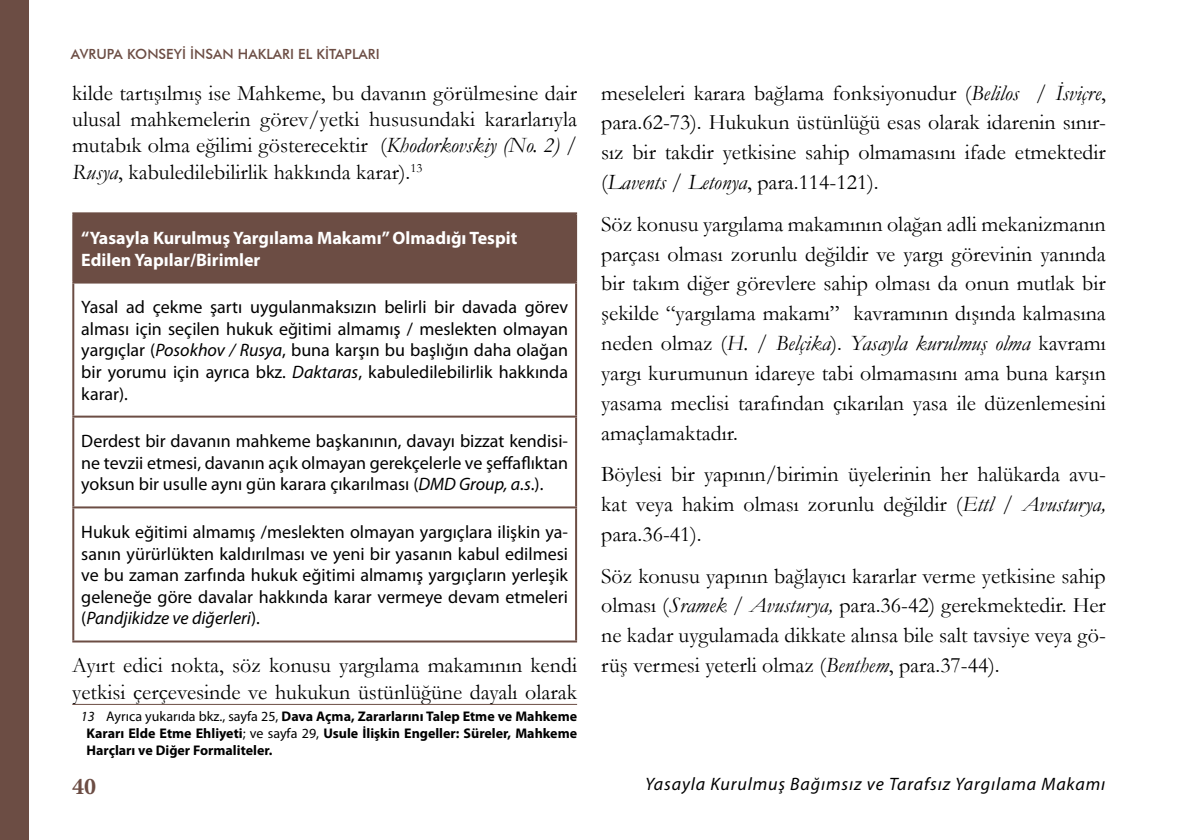
<style>
.page{position:relative;width:1191px;height:840px;background:#fff}
.page>*{position:absolute;margin:0;border:0;box-sizing:border-box;transform-origin:0 0}
.t1{font:700 24px "Minion Pro";color:#6c4d44}
.t2{font:22px/29.8px "Garamond";color:#000;text-align:justify}
.t3{font:18px/21.6px "Myriad Pro";color:#000;text-align:justify}
.t4{font:700 18px/21.6px "Myriad Pro";color:#fff}
.t5{font:italic 18px "Myriad Pro";letter-spacing:.05em;color:#000}
.t6{font:700 14px/16.8px "Myriad Pro";color:#000;text-align:justify}
.t7{font:500 14px "Futura BT";color:#6c4d44}
.s1{font-style:italic}
.s2{font-weight:400;font-style:italic}
.s3{font-weight:400}
</style>
<div class="page">
<div style="left:0;top:0;width:28px;height:839px;background:#6c4d44"></div>
<div style="left:73px;top:213px;width:503px;height:69px;background:#6c4d44"></div>
<hr style="left:72px;top:212px;width:505px;height:2px;background:#6c4d44">
<hr style="left:72px;top:214px;width:2px;height:67px;background:#6c4d44">
<hr style="left:575px;top:214px;width:2px;height:67px;background:#6c4d44">
<hr style="left:72px;top:281px;width:505px;height:2px;background:#6c4d44">
<hr style="left:72px;top:283px;width:2px;height:132px;background:#6c4d44">
<hr style="left:575px;top:283px;width:2px;height:132px;background:#6c4d44">
<hr style="left:72px;top:415px;width:505px;height:2px;background:#6c4d44">
<hr style="left:72px;top:417px;width:2px;height:89px;background:#6c4d44">
<hr style="left:575px;top:417px;width:2px;height:89px;background:#6c4d44">
<hr style="left:72px;top:506px;width:505px;height:2px;background:#6c4d44">
<hr style="left:72px;top:508px;width:2px;height:132px;background:#6c4d44">
<hr style="left:575px;top:508px;width:2px;height:132px;background:#6c4d44">
<hr style="left:72px;top:640px;width:505px;height:2px;background:#6c4d44">
<hr style="left:72px;top:703px;width:505px;height:1px;background:#6c4d44">
<p class="t7" style="left:71px;top:46px;width:310px">AVRUPA KONSEYİ İNSAN HAKLARI EL KİTAPLARI</p>
<p class="t2" style="left:72px;top:79px;width:506px;line-height:26.4px">kilde tartışılmış ise Mahkeme, bu davanın görülmesine dair ulusal mahkemelerin görev/yetki hususundaki kararlarıyla mutabık olma eğilimi gösterecektir (<span class="s1">Khodorkovskiy (No. 2) / Rusya</span>, kabuledilebilirlik hakkında karar).<sup>13</sup></p>
<p class="t4" style="left:81px;top:226px;width:437px">“Yasayla Kurulmuş Yargılama Makamı” Olmadığı Tespit<br>Edilen Yapılar/Birimler</p>
<p class="t3" style="left:81px;top:296px;width:488px">Yasal ad çekme şartı uygulanmaksızın belirli bir davada görev alması için seçilen hukuk eğitimi almamış / meslekten olmayan yargıçlar (<span class="s1">Posokhov / Rusya</span>, buna karşın bu başlığın daha olağan bir yorumu için ayrıca bkz. <span class="s1">Daktaras</span>, kabuledilebilirlik hakkında karar).</p>
<p class="t3" style="left:81px;top:430px;width:488px">Derdest bir davanın mahkeme başkanının, davayı bizzat kendisi&shy;ne tevzii etmesi, davanın açık olmayan gerekçelerle ve şeffaflıktan yoksun bir usulle aynı gün karara çıkarılması (<span class="s1">DMD Group, a.s</span>.).</p>
<p class="t3" style="left:81px;top:520px;width:488px">Hukuk eğitimi almamış /meslekten olmayan yargıçlara ilişkin ya&shy;sanın yürürlükten kaldırılması ve yeni bir yasanın kabul edilmesi ve bu zaman zarfında hukuk eğitimi almamış yargıçların yerleşik geleneğe göre davalar hakkında karar vermeye devam etmeleri (<span class="s1">Pandjikidze ve diğerleri</span>).</p>
<p class="t2" style="left:72px;top:651px;width:506px;line-height:26.4px">Ayırt edici nokta, söz konusu yargılama makamının kendi yetkisi çerçevesinde ve hukukun üstünlüğüne dayalı olarak</p>
<p class="t6" style="left:86px;top:707px;width:492px;text-indent:-6px"><span class="s2">13</span> <span class="s3">Ayrıca yukarıda bkz., sayfa 25,</span> Dava Açma, Zararlarını Talep Etme ve Mahkeme Kararı Elde Etme Ehliyeti<span class="s3">; ve sayfa 29,</span> Usule İlişkin Engeller: Süreler, Mahkeme Harçları ve Diğer Formaliteler.</p>
<p class="t1" style="left:72px;top:768px;width:25px">40</p>
<p class="t2" style="left:601px;top:77px;width:506px">meseleleri karara bağlama fonksiyonudur (<span class="s1">Belilos / İsviçre</span>, para.62-73). Hukukun üstünlüğü esas olarak idarenin sınır&shy;sız bir takdir yetkisine sahip olmamasını ifade etmektedir (<span class="s1">Lavents / Letonya</span>, para.114-121).</p>
<p class="t2" style="left:601px;top:208px;width:506px">Söz konusu yargılama makamının olağan adli mekanizmanın parçası olması zorunlu değildir ve yargı görevinin yanında bir takım diğer görevlere sahip olması da onun mutlak bir şekilde “yargılama makamı” kavramının dışında kalmasına neden olmaz (<span class="s1">H. / Belçika</span>). <span class="s1">Yasayla kurulmuş olma</span> kavramı yargı kurumunun idareye tabi olmamasını ama buna karşın yasama meclisi tarafından çıkarılan yasa ile düzenlemesini amaçlamaktadır.</p>
<p class="t2" style="left:601px;top:458px;width:506px">Böylesi bir yapının/birimin üyelerinin her halükarda avu&shy;kat veya hakim olması zorunlu değildir (<span class="s1">Ettl / Avusturya, </span>para.36-41).</p>
<p class="t2" style="left:601px;top:560px;width:506px">Söz konusu yapının bağlayıcı kararlar verme yetkisine sahip olması (<span class="s1">Sramek / Avusturya,</span> para.36-42) gerekmektedir. Her ne kadar uygulamada dikkate alınsa bile salt tavsiye veya gö&shy;rüş vermesi yeterli olmaz (<span class="s1">Benthem</span>, para.37-44).</p>
<p class="t5" style="left:645px;top:772px;width:462px">Yasayla Kurulmuş Bağımsız ve Tarafsız Yargılama Makamı</p>
</div>
